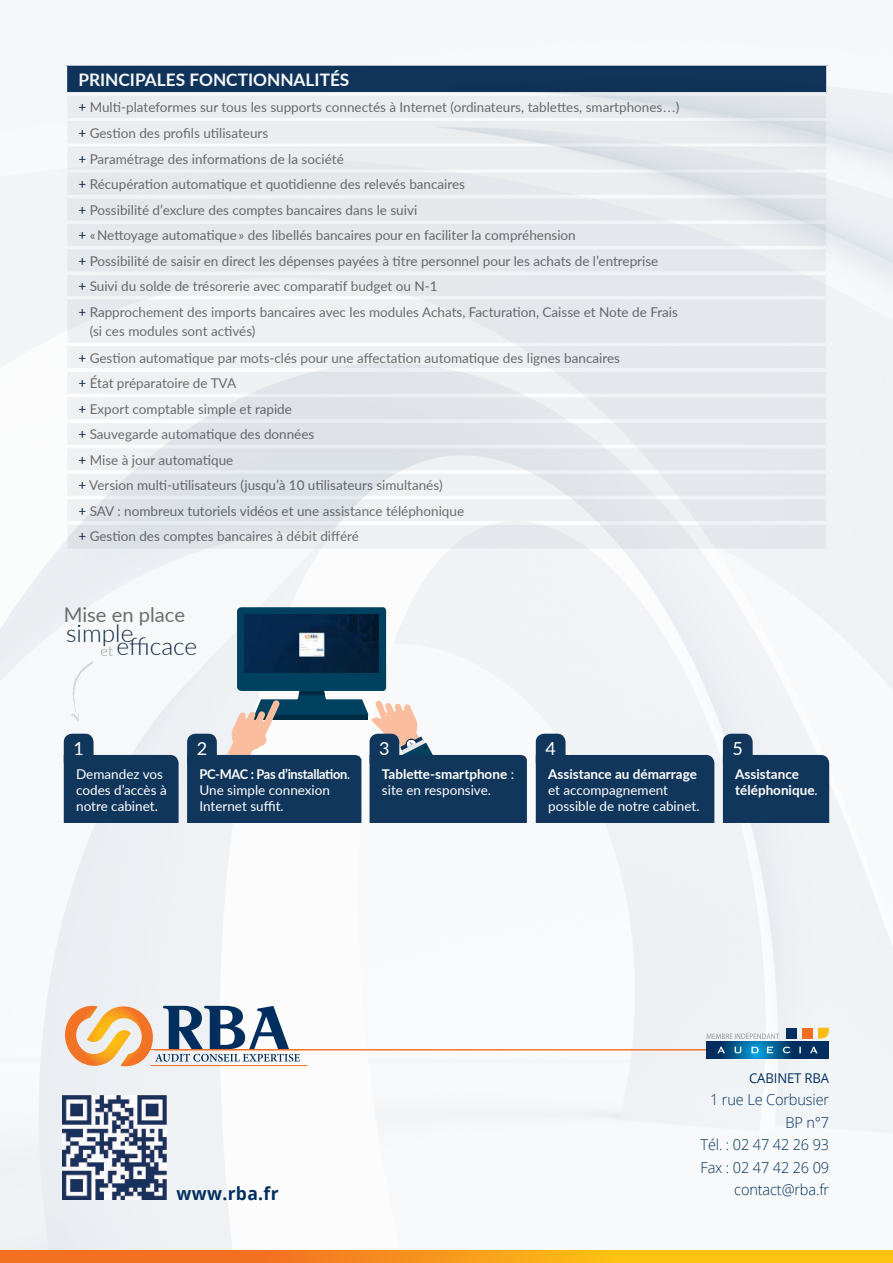
<style>
.page{position:relative;width:893px;height:1263px;background:#fff}
.page>*{position:absolute;margin:0;border:0;box-sizing:border-box;transform-origin:0 0}
.t1{font:300 24.45px "Lato";color:#0e2647}
.t2{font:20.1px "Lato";color:#6c6d70}
.t3{font:700 18px "Open Sans";letter-spacing:.02em;color:#002f5f}
.t4{font:18px "Lato";color:#fff}
.t5{font:700 17.25px "Lato";color:#fff}
.t6{font:300 15px/22.5px "Open Sans";letter-spacing:-.01em;color:#002f5f;text-align:right}
.t7{font:13.5px/25.5px "Lato";color:#6c6d70}
.t8{font:700 13.5px/16.2px "Lato";color:#fff}
.t9{font:13.5px/16.2px "Lato";color:#fff}
.t10{font:13.5px/16.2px "Lato";color:#fff;scale:.95 1}
.t11{font:13.5px "Open Sans";letter-spacing:-.01em;color:#002f5f}
.s1{color:#0e2647}
.s2{font-family:"Myriad Pro"}
.s3{font-size:14.4px;color:#939598}
.s4{font-weight:700}
.s5{font-weight:400}
</style>
<div class="page">
<img style="left:0;top:86px;width:893px;height:1164px">
<svg style="left:0;top:1250px;width:893px;height:13px;background:#f89919"></svg>
<img style="left:63px;top:1095px;width:104px;height:104px">
<hr style="left:154px;top:1049px;width:644px;height:1px;background:#f36e21">
<img style="left:706px;top:1042px;width:123px;height:16px">
<svg style="left:717px;top:1046px;width:101px;height:7px"></svg>
<svg style="left:707px;top:1032px;width:72px;height:7px"></svg>
<div style="left:786px;top:1028px;width:11px;height:10px;background:#002f5f"></div>
<div style="left:802px;top:1028px;width:11px;height:10px;background:#f36e21"></div>
<svg style="left:818px;top:1028px;width:11px;height:10px"></svg>
<hr style="left:150px;top:1065px;width:157px;height:1px;background:#f36e21">
<svg style="left:61px;top:1006px;width:239px;height:60px"></svg>
<div style="left:66px;top:64px;width:762px;height:30px;background:#11365c"></div>
<svg style="left:68px;top:96px;width:758px;height:453px;background:#e6e9ec"></svg>
<hr style="left:64px;top:63px;width:765px;height:3px;background:#fff">
<hr style="left:64px;top:66px;width:3px;height:26px;background:#fff">
<hr style="left:826px;top:66px;width:3px;height:28px;background:#fff">
<hr style="left:826px;top:94px;width:3px;height:24px;background:#fff">
<hr style="left:68px;top:118px;width:761px;height:3px;background:#fff">
<hr style="left:826px;top:121px;width:3px;height:22px;background:#fff">
<hr style="left:68px;top:143px;width:761px;height:3px;background:#fff">
<hr style="left:826px;top:146px;width:3px;height:24px;background:#fff">
<hr style="left:68px;top:170px;width:761px;height:3px;background:#fff">
<hr style="left:826px;top:173px;width:3px;height:24px;background:#fff">
<hr style="left:826px;top:197px;width:3px;height:25px;background:#fff">
<hr style="left:826px;top:222px;width:3px;height:26px;background:#fff">
<hr style="left:826px;top:248px;width:3px;height:25px;background:#fff">
<hr style="left:826px;top:273px;width:3px;height:25px;background:#fff">
<hr style="left:826px;top:298px;width:3px;height:46px;background:#fff">
<hr style="left:826px;top:344px;width:3px;height:26px;background:#fff">
<hr style="left:826px;top:370px;width:3px;height:25px;background:#fff">
<hr style="left:826px;top:395px;width:3px;height:26px;background:#fff">
<hr style="left:826px;top:421px;width:3px;height:25px;background:#fff">
<hr style="left:826px;top:446px;width:3px;height:26px;background:#fff">
<hr style="left:826px;top:472px;width:3px;height:25px;background:#fff">
<hr style="left:826px;top:497px;width:3px;height:26px;background:#fff">
<hr style="left:826px;top:523px;width:3px;height:26px;background:#fff">
<svg style="left:64px;top:92px;width:762px;height:4px;fill:#eef0f3"></svg>
<hr style="left:64px;top:96px;width:4px;height:23px;background:#f6f7f9">
<hr style="left:64px;top:119px;width:4px;height:26px;background:#f8f9fa">
<hr style="left:64px;top:145px;width:4px;height:26px;background:#f8f9fa">
<hr style="left:64px;top:171px;width:4px;height:24px;background:#f2f4f6">
<hr style="left:64px;top:195px;width:762px;height:4px;background:#f1f3f6">
<hr style="left:64px;top:199px;width:4px;height:21px;background:#f2f4f6">
<hr style="left:64px;top:220px;width:762px;height:4px;background:#f1f3f6">
<hr style="left:64px;top:224px;width:4px;height:22px;background:#f2f4f6">
<hr style="left:64px;top:246px;width:762px;height:4px;background:#f1f3f6">
<hr style="left:64px;top:250px;width:4px;height:21px;background:#f2f4f6">
<hr style="left:64px;top:271px;width:762px;height:4px;background:#f1f3f6">
<hr style="left:64px;top:275px;width:4px;height:21px;background:#f2f4f6">
<hr style="left:64px;top:296px;width:762px;height:4px;background:#f1f3f6">
<hr style="left:64px;top:300px;width:4px;height:43px;background:#f2f4f7">
<hr style="left:64px;top:343px;width:762px;height:3px;background:#fff">
<hr style="left:64px;top:346px;width:4px;height:22px;background:#fff">
<hr style="left:64px;top:368px;width:762px;height:4px;background:#f0f3f6">
<hr style="left:64px;top:372px;width:4px;height:22px;background:#fff">
<hr style="left:64px;top:394px;width:762px;height:3px;background:#fff">
<hr style="left:64px;top:397px;width:4px;height:22px;background:#fff">
<svg style="left:64px;top:419px;width:762px;height:4px;fill:#eef1f4"></svg>
<hr style="left:64px;top:423px;width:4px;height:22px;background:#fff">
<hr style="left:64px;top:445px;width:762px;height:3px;background:#fff">
<hr style="left:64px;top:448px;width:4px;height:22px;background:#fff">
<svg style="left:64px;top:470px;width:762px;height:4px;fill:#eef1f4"></svg>
<hr style="left:64px;top:474px;width:4px;height:22px;background:#fff">
<hr style="left:64px;top:496px;width:762px;height:3px;background:#fff">
<hr style="left:64px;top:499px;width:4px;height:24px;background:#fff">
<svg style="left:64px;top:523px;width:4px;height:26px"></svg>
<svg style="left:68px;top:521px;width:758px;height:4px;fill:#eff2f5"></svg>
<svg style="left:71px;top:661px;width:23px;height:62px"></svg>
<svg style="left:536px;top:734px;width:178px;height:89px"></svg>
<svg style="left:723px;top:734px;width:106px;height:89px;background:#375676"></svg>
<svg style="left:64px;top:734px;width:115px;height:89px;background:#395877"></svg>
<svg style="left:187px;top:607px;width:340px;height:216px"></svg>
<p class="t5" style="left:78px;top:67px;width:272px">PRINCIPALES FONCTIONNALITÉS</p>
<p class="t7" style="left:78px;top:94px;width:603px"><span class="s1">+</span> Multi-plateformes sur tous les supports connectés à Internet (ordinateurs, tablettes, smartphones<span class="s2">…</span>) <span class="s1">+</span> Gestion des profils utilisateurs<br><span class="s1">+</span> Paramétrage des informations de la société<br><span class="s1">+</span> Récupération automatique et quotidienne des relevés bancaires<br><span class="s1">+</span> Possibilité d’exclure des comptes bancaires dans le suivi<br><span class="s1">+</span> « Nettoyage automatique » des libellés bancaires pour en faciliter la compréhension<br><span class="s1">+</span> Possibilité de saisir en direct les dépenses payées à titre personnel pour les achats de l’entreprise<br><span class="s1">+</span> Suivi du solde de trésorerie avec comparatif budget ou N-1<br><span class="s1">+</span> Rapprochement des imports bancaires avec les modules Achats, Facturation, Caisse et Note de Frais</p>
<p class="t7" style="left:78px;top:318px;width:543px;text-indent:11px">(si ces modules sont activés)<br><span class="s1">+</span> Gestion automatique par mots-clés pour une affectation automatique des lignes bancaires <span class="s1">+</span> État préparatoire de TVA<br><span class="s1">+</span> Export comptable simple et rapide<br><span class="s1">+</span> Sauvegarde automatique des données<br><span class="s1">+</span> Mise à jour automatique<br><span class="s1">+</span> Version multi-utilisateurs (jusqu’à 10 utilisateurs simultanés)<br><span class="s1">+</span> SAV : nombreux tutoriels vidéos et une assistance téléphonique<br><span class="s1">+</span> Gestion des comptes bancaires à débit différé</p>
<h2 class="t2" style="left:64px;top:601px;width:123px">Mise en place</h2>
<h1 class="t1" style="left:66px;top:616px;width:69px">simple</h1>
<h1 class="t1" style="left:101px;top:630px;width:98px"><span class="s3">et</span> efficace</h1>
<h3 class="t4" style="left:73px;top:735px;width:12px">1</h3>
<h3 class="t4" style="left:197px;top:735px;width:12px">2</h3>
<h3 class="t4" style="left:379px;top:735px;width:12px">3</h3>
<h3 class="t4" style="left:545px;top:735px;width:12px">4</h3>
<h3 class="t4" style="left:732px;top:735px;width:12px">5</h3>
<p class="t9" style="left:76px;top:765px;width:92px">Demandez vos codes d’accès à notre cabinet.</p>
<p class="t10" style="left:199px;top:765px;width:160px"><span class="s4">PC-MAC : Pas d’installation</span>.<br>Une simple connexion<br>Internet suffit.</p>
<p class="t8" style="left:382px;top:765px;width:134px">Tablette-smartphone <span class="s5">: site en responsive.</span></p>
<p class="t8" style="left:548px;top:765px;width:150px">Assistance au démarrage</p>
<p class="t9" style="left:548px;top:781px;width:153px">et accompagnement possible de notre cabinet.</p>
<p class="t8" style="left:735px;top:765px;width:84px">Assistance téléphonique<span class="s5">.</span></p>
<p class="t11" style="left:749px;top:1069px;width:82px">CABINET RBA</p>
<p class="t6" style="left:700px;top:1088px;width:130px">1 rue Le Corbusier<br>BP n°7<br>Tél. : 02 47 42 26 93<br>Fax : 02 47 42 26 09</p>
<h3 class="t3" style="left:176px;top:1180px;width:104px">www.rba.fr</h3>
<p class="t6" style="left:734px;top:1178px;width:96px">contact@rba.fr</p>
</div>
